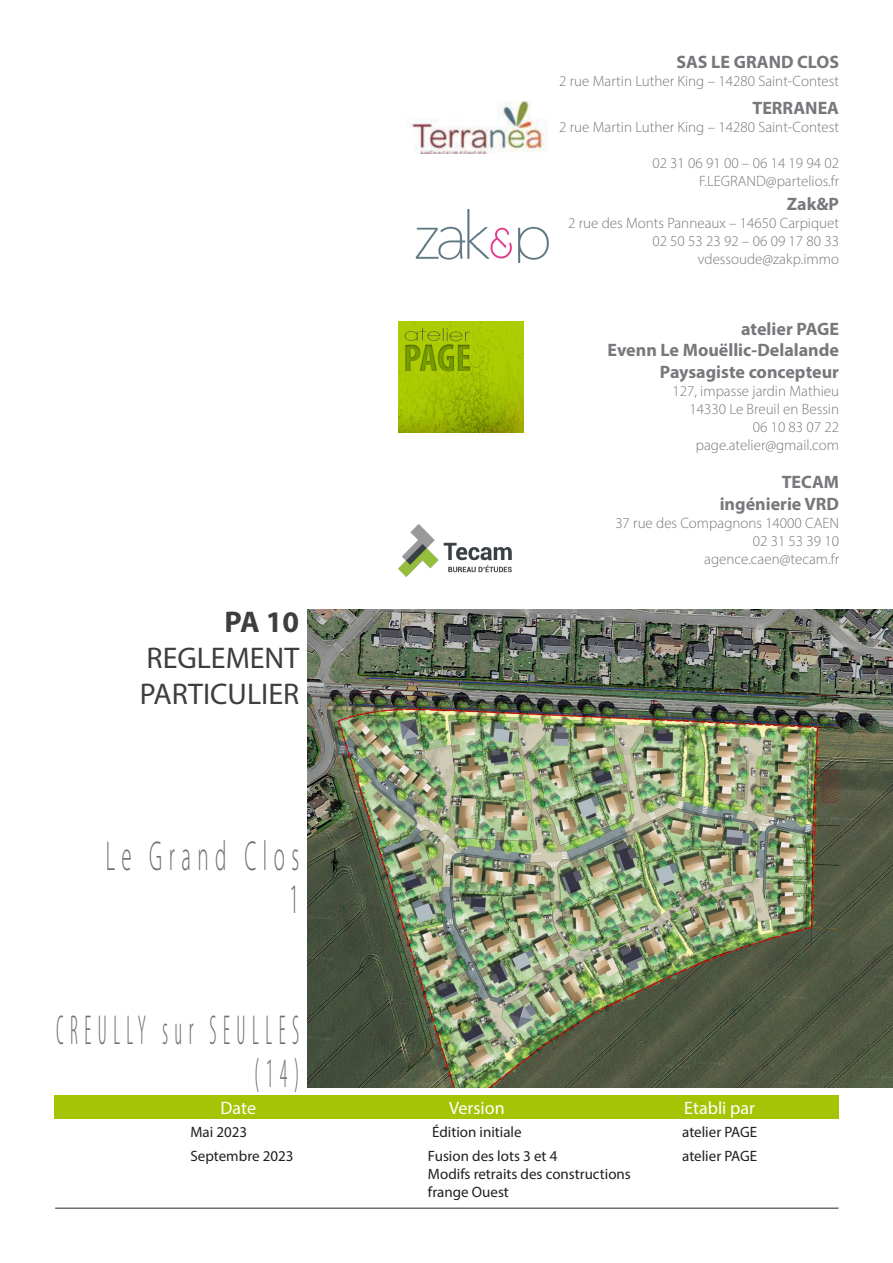
<style>
.page{position:relative;width:893px;height:1263px;background:#fff}
.page>*{position:absolute;margin:0;border:0;box-sizing:border-box;transform-origin:0 0}
.t1{font:300 condensed 42px/43.5px "Myriad Pro";letter-spacing:.31em;color:#6c6d70;text-align:right;scale:.5 1}
.t2{font:300 42px/43.5px "Myriad Pro";letter-spacing:.31em;color:#6c6d70;text-align:right;scale:.5 1}
.t3{font:30px/36px "Myriad Pro";color:#3e3e3f}
.t4{font:700 30px "Myriad Pro";color:#3e3e3f}
.t5{font:700 18px/21.6px "Myriad Pro";color:#76787b;text-align:right}
.t6{font:18px "Myriad Pro";color:#fff}
.t7{font:300 15px/18px "Myriad Pro";color:#76787b;text-align:right}
.t8{font:15px/24.3px "Myriad Pro";color:#231f20}
</style>
<div class="page">
<img style="left:308px;top:609px;width:585px;height:478px">
<div style="left:55px;top:1095px;width:784px;height:23px;background:#a5c406"></div>
<hr style="left:55px;top:1207px;width:783px;height:2px;background:#6c6d70">
<img style="left:399px;top:322px;width:124px;height:110px">
<img style="left:410px;top:101px;width:138px;height:52px">
<img style="left:415px;top:209px;width:134px;height:53px">
<img style="left:399px;top:525px;width:113px;height:52px">
<p class="t5" style="left:676px;top:50px;width:164px">SAS LE GRAND CLOS</p>
<p class="t7" style="left:559px;top:71px;width:281px">2 rue Martin Luther King – 14280 Saint-Contest</p>
<p class="t5" style="left:752px;top:97px;width:88px">TERRANEA</p>
<p class="t7" style="left:559px;top:118px;width:281px">2 rue Martin Luther King – 14280 Saint-Contest</p>
<p class="t7" style="left:652px;top:154px;width:188px">02 31 06 91 00 – 06 14 19 94 02<br>F.LEGRAND@partelios.fr</p>
<p class="t5" style="left:787px;top:193px;width:54px">Zak&amp;P</p>
<p class="t7" style="left:568px;top:214px;width:272px">2 rue des Monts Panneaux – 14650 Carpiquet<br>02 50 53 23 92 – 06 09 17 80 33 vdessoude@zakp.immo</p>
<h2 class="t4" style="left:225px;top:602px;width:76px">PA 10</h2>
<h2 class="t3" style="left:140px;top:639px;width:161px">REGLEMENT<br>PARTICULIER</h2>
<h1 class="t2" style="left:106px;top:834px;width:388px">Le Grand Clos<br>1</h1>
<p class="t5" style="left:608px;top:317px;width:233px">atelier PAGE<br>Evenn Le Mouëllic-Delalande<br>Paysagiste concepteur</p>
<p class="t7" style="left:672px;top:382px;width:168px">127, impasse jardin Mathieu<br>14330 Le Breuil en Bessin<br>06 10 83 07 22 page.atelier@gmail.com</p>
<p class="t5" style="left:720px;top:471px;width:121px">TECAM ingénierie VRD</p>
<p class="t7" style="left:615px;top:514px;width:225px">37 rue des Compagnons 14000 CAEN<br>02 31 53 39 10 agence.caen@tecam.fr</p>
<h1 class="t1" style="left:56px;top:1008px;width:488px">CREULLY sur SEULLES (14)</h1>
<p class="t6" style="left:221px;top:1096px;width:37px">Date</p>
<p class="t6" style="left:449px;top:1096px;width:57px">Version</p>
<p class="t6" style="left:684px;top:1096px;width:72px">Etabli par</p>
<p class="t8" style="left:190px;top:1119px;width:105px">Mai 2023<br>Septembre 2023</p>
<p class="t8" style="left:428px;top:1119px;width:131px">Édition initiale<br>Fusion des lots 3 et 4</p>
<p class="t8" style="left:428px;top:1165px;width:204px;line-height:18px">Modifs retraits des constructions frange Ouest</p>
<p class="t8" style="left:682px;top:1120px;width:76px">atelier PAGE atelier PAGE</p>
</div>
